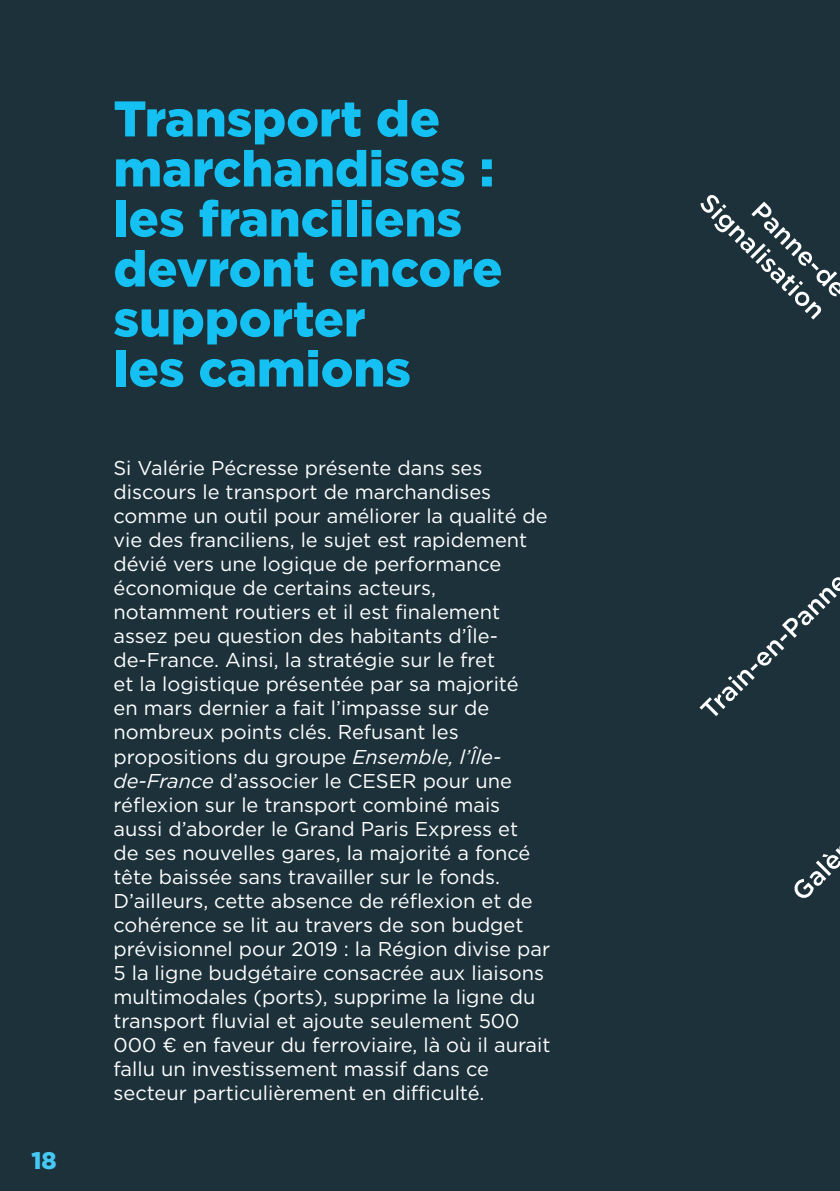
<style>
.page{position:relative;width:840px;height:1191px;background:#fff}
.page>*{position:absolute;margin:0;border:0;box-sizing:border-box;transform-origin:0 0}
.t1{font:900 50px/50px "Gotham";color:#15c0f2}
.t2{font:900 24px "Gotham";color:#45c8f4}
.t3{font:20px/24px "Gotham";color:#fff}
.s1{font-style:italic}
</style>
<div class="page">
<div style="left:0;top:0;width:839px;height:1191px;background:#1c313a"></div>
<svg style="left:794px;top:848px;width:45px;height:50px"></svg>
<svg style="left:699px;top:577px;width:140px;height:139px"></svg>
<svg style="left:700px;top:195px;width:139px;height:124px"></svg>
<p class="t2" style="left:31px;top:1143px;width:27px">18</p>
<h1 class="t1" style="left:113px;top:93px;width:390px">Transport de marchandises : les franciliens devront encore supporter<br>les camions</h1>
<p class="t3" style="left:113px;top:456px;width:438px">Si Valérie Pécresse présente dans ses discours le transport de marchandises comme un outil pour améliorer la qualité de vie des franciliens, le sujet est rapidement dévié vers une logique de performance économique de certains acteurs, notamment routiers et il est finalement assez peu question des habitants d’Île&shy;de-France. Ainsi, la stratégie sur le fret<br>et la logistique présentée par sa majorité<br>en mars dernier a fait l’impasse sur de nombreux points clés. Refusant les propositions du groupe <span class="s1">Ensemble, l’Île&shy;de-France</span> d’associer le CESER pour une réflexion sur le transport combiné mais aussi d’aborder le Grand Paris Express et<br>de ses nouvelles gares, la majorité a foncé tête baissée sans travailler sur le fonds.<br>D’ailleurs, cette absence de réflexion et de cohérence se lit au travers de son budget prévisionnel pour 2019 : la Région divise par 5 la ligne budgétaire consacrée aux liaisons multimodales (ports), supprime la ligne du transport fluvial et ajoute seulement 500<br>000 € en faveur du ferroviaire, là où il aurait fallu un investissement massif dans ce secteur particulièrement en difficulté.</p>
</div>
